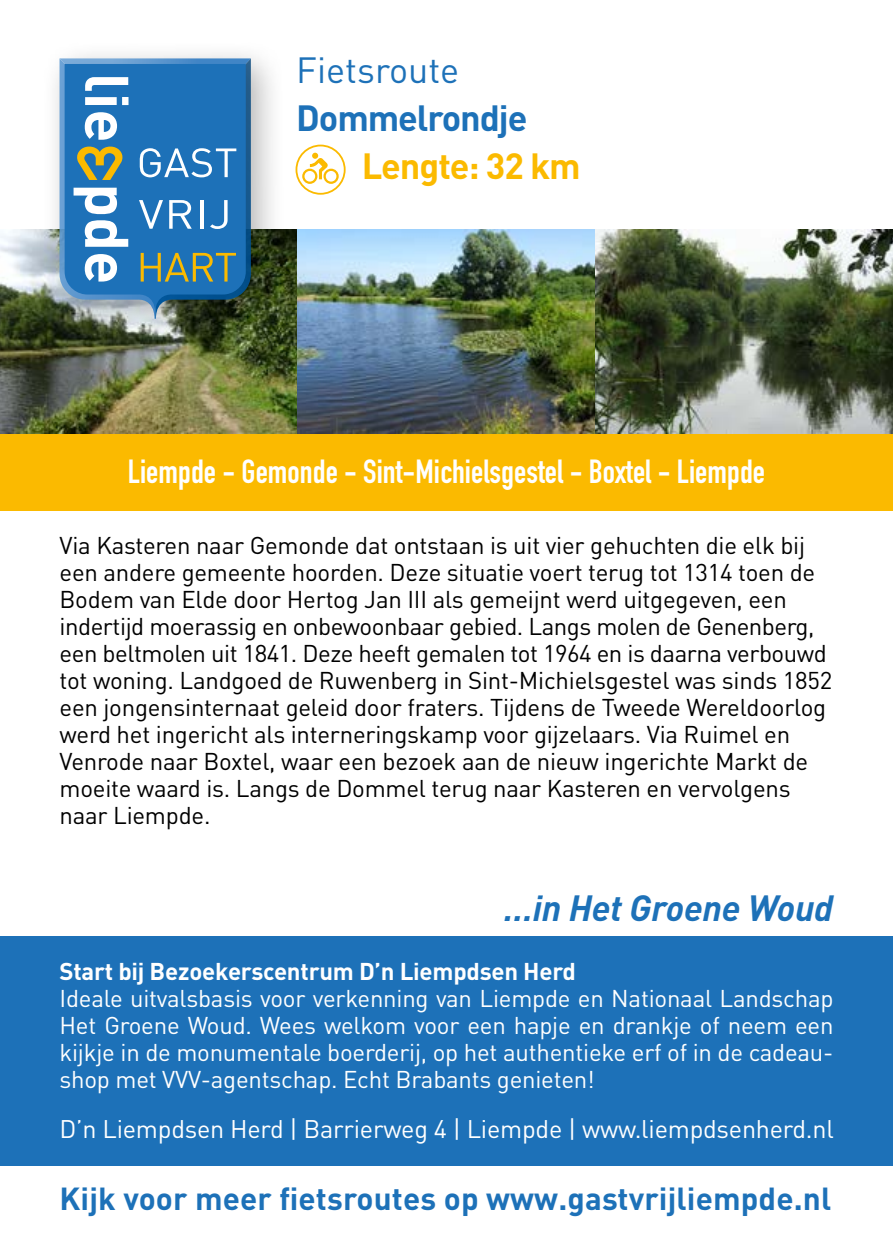
<style>
.page{position:relative;width:893px;height:1259px;background:#fff}
.page>*{position:absolute;margin:0;border:0;box-sizing:border-box;transform-origin:0 0}
.t1{font:italic 700 36px "DIN Pro";letter-spacing:-.01em;color:#1d71b8}
.t2{font:700 36px "DIN Pro";letter-spacing:-.03em;color:#1d71b8}
.t3{font:700 36px "DIN Pro";letter-spacing:-.03em;color:#fbba00}
.t4{font:36px "DIN Pro";color:#1d71b8}
.t5{font:33px "DIN Engschrift Std";color:#fff}
.t6{font:700 31.5px "DIN Pro";letter-spacing:.005em;color:#1d71b8}
.t7{font:25.2px "DIN Pro";letter-spacing:-.01em;color:#fff}
.t8{font:24px/27px "DIN Pro";letter-spacing:-.01em;color:#000}
.t9{font:24px/27px "DIN Pro";letter-spacing:-.01em;color:#fff;text-align:justify}
.t10{font:700 24px "DIN Pro";letter-spacing:-.01em;color:#fff}
</style>
<div class="page">
<div style="left:296px;top:145px;width:50px;height:50px;border:2px solid #fbba00;border-radius:50%"></div>
<svg style="left:302px;top:153px;width:37px;height:31px"></svg>
<img style="left:0;top:230px;width:893px;height:204px">
<div style="left:40px;top:39px;width:248px;height:297px;background:#000;opacity:.3"></div>
<svg style="left:60px;top:58px;width:191px;height:261px;background:#4382b2"></svg>
<div style="left:0;top:434px;width:893px;height:76px;background:#fbba00"></div>
<div style="left:0;top:935px;width:893px;height:230px;background:#1d71b8"></div>
<h1 class="t4" style="left:296px;top:45px;width:164px">Fietsroute</h1>
<h1 class="t2" style="left:296px;top:93px;width:233px">Dommelrondje</h1>
<h1 class="t3" style="left:362px;top:141px;width:220px">Lengte: 32 km</h1>
<h2 class="t5" style="left:128px;top:452px;width:639px">Liempde - Gemonde - Sint-Michielsgestel - Boxtel - Liempde</h2>
<p class="t8" style="left:60px;top:531px;width:774px">Via Kasteren naar Gemonde dat ontstaan is uit vier gehuchten die elk bij een andere gemeente hoorden. Deze situatie voert terug tot 1314 toen de Bodem van Elde door Hertog Jan III als gemeijnt werd uitgegeven, een indertijd moerassig en onbewoonbaar gebied. Langs molen de Genenberg, een beltmolen uit 1841. Deze heeft gemalen tot 1964 en is daarna verbouwd tot woning. Landgoed de Ruwenberg in Sint-Michielsgestel was sinds 1852 een jongensinternaat geleid door fraters. Tijdens de Tweede Wereldoorlog werd het ingericht als interneringskamp voor gijzelaars. Via Ruimel en Venrode naar Boxtel, waar een bezoek aan de nieuw ingerichte Markt de moeite waard is. Langs de Dommel terug naar Kasteren en vervolgens naar Liempde.</p>
<h1 class="t1" style="left:504px;top:883px;width:331px">…in Het Groene Woud</h1>
<p class="t10" style="left:60px;top:954px;width:518px">Start bij Bezoekerscentrum D’n Liempdsen Herd</p>
<p class="t9" style="left:60px;top:983px;width:775px">Ideale uitvalsbasis voor verkenning van Liempde en Nationaal Landschap Het Groene Woud. Wees welkom voor een hapje en drankje of neem een kijkje in de monumentale boerderij, op het authentieke erf of in de cadeau&shy;shop met VVV-agentschap. Echt Brabants genieten!</p>
<p class="t7" style="left:60px;top:1111px;width:776px">D’n Liempdsen Herd | Barrierweg 4 | Liempde | www.liempdsenherd.nl</p>
<h3 class="t6" style="left:60px;top:1177px;width:773px">Kijk voor meer fietsroutes op www.gastvrijliempde.nl</h3>
</div>
